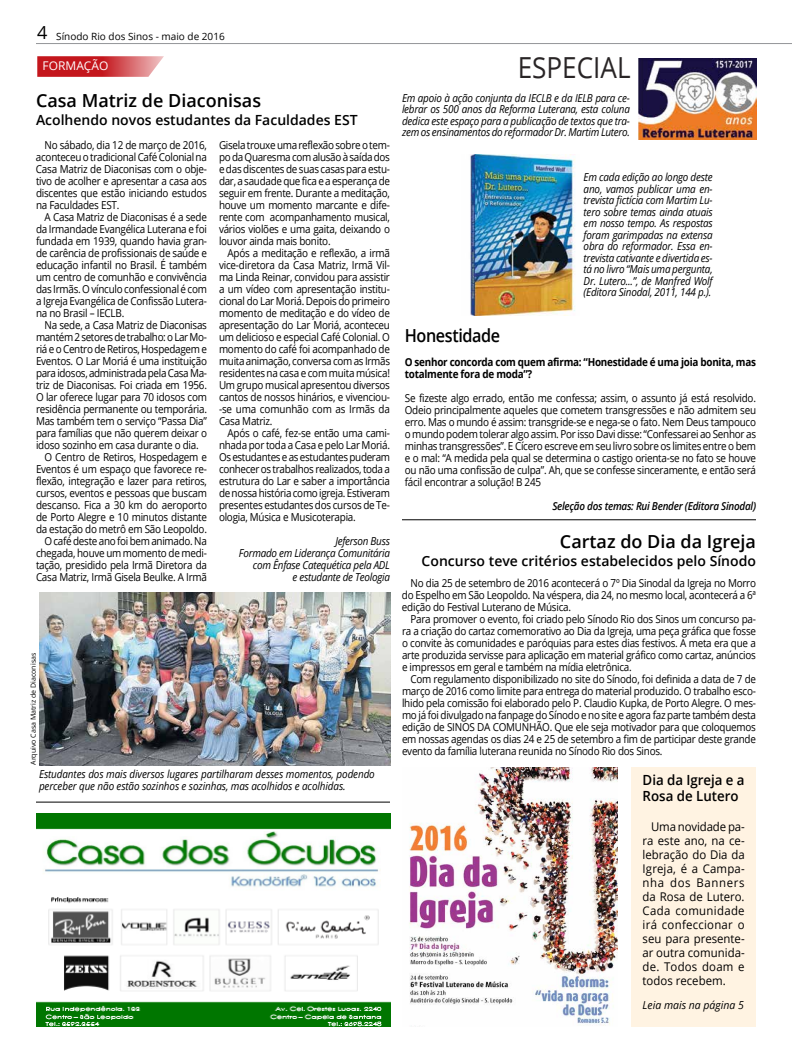
<style>
.page{position:relative;width:792px;height:1063px;background:#fff}
.page>*{position:absolute;margin:0;border:0;box-sizing:border-box;transform-origin:0 0}
.t1{font:29px "Open Sans";color:#292526;scale:.9 1}
.t2{font:600 18px "Open Sans";color:#000}
.t3{font:600 18px "Open Sans";letter-spacing:-.025em;color:#000;scale:.9 1}
.t4{font:600 14px "Open Sans";color:#000}
.t5{font:600 14px/16px "Open Sans";color:#000;scale:.95 1}
.t6{font:12px/14px "Open Sans";color:#000;text-align:justify;scale:.95 1}
.t7{font:12px "Open Sans";color:#fff}
.t8{font:11px/12px "Open Sans";letter-spacing:-.025em;color:#000;text-align:justify;scale:.9 1}
.t9{font:italic 11px/11.5px "Open Sans";letter-spacing:-.02em;color:#000;text-align:justify;scale:.9 1}
.t10{font:700 11px/12px "Open Sans";letter-spacing:-.025em;color:#000;scale:.9 1}
.t11{font:italic 600 11px "Open Sans";letter-spacing:-.025em;color:#000;scale:.9 1}
.t12{font:italic 11px "Open Sans";color:#000;scale:.95 1}
.t13{font:10px "Open Sans";color:#000}
.t14{font:7px "Open Sans";color:#000}
.s1{font-size:18px}
</style>
<div class="page">
<img style="left:638px;top:58px;width:118px;height:81px">
<hr style="left:36px;top:43px;width:756px;height:1px;background:#939598">
<svg style="left:37px;top:56px;width:127px;height:21px;background:#d0494e"></svg>
<img style="left:470px;top:155px;width:105px;height:160px">
<hr style="left:402px;top:519px;width:354px;height:1px;background:#000">
<img style="left:39px;top:593px;width:352px;height:173px">
<img style="left:409px;top:768px;width:208px;height:259px">
<div style="left:631px;top:768px;width:125px;height:259px;background:#fff3e2"></div>
<hr style="left:36px;top:802px;width:354px;height:1px;background:#000">
<img style="left:36px;top:814px;width:355px;height:213px">
<p class="t13" style="left:37px;top:29px;width:189px"><span class="s1">4</span> Sínodo Rio dos Sinos - maio de 2016</p>
<p class="t7" style="left:43px;top:57px;width:67px">FORMAÇÃO</p>
<h2 class="t2" style="left:36px;top:88px;width:227px">Casa Matriz de Diaconisas</h2>
<p class="t4" style="left:36px;top:111px;width:323px">Acolhendo novos estudantes da Faculdades EST</p>
<p class="t8" style="left:36px;top:138px;width:192px;text-indent:9px">No sábado, dia 12 de março de 2016, aconteceu o tradicional Café Colonial na Casa Matriz de Diaconisas com o obje&shy;tivo de acolher e apresentar a casa aos discentes que estão iniciando estudos na Faculdades EST.</p>
<p class="t8" style="left:36px;top:210px;width:192px;text-indent:9px">A Casa Matriz de Diaconisas é a sede da Irmandade Evangélica Luterana e foi fundada em 1939, quando havia gran&shy;de carência de profissionais de saúde e educação infantil no Brasil. É também um centro de comunhão e convivência das Irmãs. O vínculo confessional é com a Igreja Evangélica de Confissão Lutera&shy;na no Brasil – IECLB.</p>
<p class="t8" style="left:45px;top:318px;width:182px">Na sede, a Casa Matriz de Diaconisas</p>
<p class="t8" style="left:36px;top:330px;width:192px">mantém 2 setores de trabalho: o Lar Mo-</p>
<p class="t8" style="left:36px;top:342px;width:191px">riá e o Centro de Retiros, Hospedagem e</p>
<p class="t8" style="left:36px;top:354px;width:191px">Eventos. O Lar Moriá é uma instituição</p>
<p class="t8" style="left:36px;top:366px;width:192px">para idosos, administrada pela Casa Ma-</p>
<p class="t8" style="left:36px;top:378px;width:192px">triz de Diaconisas. Foi criada em 1956.</p>
<p class="t8" style="left:36px;top:390px;width:191px">O lar oferece lugar para 70 idosos com</p>
<p class="t8" style="left:36px;top:402px;width:192px">residência permanente ou temporária.</p>
<p class="t8" style="left:36px;top:414px;width:191px">Mas também tem o serviço “Passa Dia”</p>
<p class="t8" style="left:36px;top:426px;width:192px">para famílias que não querem deixar o</p>
<p class="t8" style="left:36px;top:438px;width:182px">idoso sozinho em casa durante o dia.</p>
<p class="t8" style="left:45px;top:450px;width:182px">O Centro de Retiros, Hospedagem e</p>
<p class="t8" style="left:36px;top:462px;width:192px">Eventos é um espaço que favorece re-</p>
<p class="t8" style="left:36px;top:474px;width:192px">flexão, integração e lazer para retiros,</p>
<p class="t8" style="left:36px;top:486px;width:191px">cursos, eventos e pessoas que buscam</p>
<p class="t8" style="left:36px;top:498px;width:192px">descanso. Fica a 30 km do aeroporto</p>
<p class="t8" style="left:36px;top:510px;width:192px">de Porto Alegre e 10 minutos distante</p>
<p class="t8" style="left:36px;top:522px;width:191px">da estação do metrô em São Leopoldo.</p>
<p class="t8" style="left:45px;top:534px;width:182px">O café deste ano foi bem animado. Na</p>
<p class="t8" style="left:36px;top:546px;width:192px">chegada, houve um momento de medi-</p>
<p class="t8" style="left:36px;top:558px;width:191px">tação, presidido pela Irmã Diretora da</p>
<p class="t8" style="left:36px;top:570px;width:192px">Casa Matriz, Irmã Gisela Beulke. A Irmã</p>
<p class="t8" style="left:219px;top:138px;width:192px">Gisela trouxe uma reflexão sobre o tem&shy;po da Quaresma com alusão à saída dos e das discentes de suas casas para estu&shy;dar, a saudade que fica e a esperança de seguir em frente. Durante a meditação, houve um momento marcante e dife&shy;rente com acompanhamento musical, vários violões e uma gaita, deixando o louvor ainda mais bonito.</p>
<p class="t8" style="left:219px;top:246px;width:192px;text-indent:9px">Após a meditação e reflexão, a irmã vice-diretora da Casa Matriz, Irmã Vil&shy;ma Linda Reinar, convidou para assistir a um vídeo com apresentação institu&shy;cional do Lar Moriá. Depois do primeiro momento de meditação e do vídeo de apresentação do Lar Moriá, aconteceu um delicioso e especial Café Colonial. O momento do café foi acompanhado de muita animação, conversa com as Irmãs residentes na casa e com muita música!<br>Um grupo musical apresentou diversos cantos de nossos hinários, e vivenciou--se uma comunhão com as Irmãs da Casa Matriz.</p>
<p class="t8" style="left:219px;top:426px;width:192px;text-indent:9px">Após o café, fez-se então uma cami&shy;nhada por toda a Casa e pelo Lar Moriá.<br>Os estudantes e as estudantes puderam conhecer os trabalhos realizados, toda a estrutura do Lar e saber a importância de nossa história como igreja. Estiveram presentes estudantes dos cursos de Te&shy;ologia, Música e Musicoterapia.</p>
<p class="t9" style="left:239px;top:534px;width:169px;line-height:12px;text-align:right">Jeferson Buss<br>Formado em Liderança Comunitária com Ênfase Catequética pela ADL<br>e estudante de Teologia</p>
<p class="t14" style="left:28px;top:765px;width:113px;rotate:-90deg">Arquivo Casa Matriz de Diaconisas</p>
<p class="t9" style="left:39px;top:768px;width:375px;line-height:12px">Estudantes dos mais diversos lugares partilharam desses momentos, podendo perceber que não estão sozinhos e sozinhas, mas acolhidos e acolhidas.</p>
<h1 class="t1" style="left:518px;top:48px;width:127px">ESPECIAL</h1>
<p class="t9" style="left:402px;top:92px;width:255px">Em apoio à ação conjunta da IECLB e da IELB para ce&shy;lebrar os 500 anos da Reforma Luterana, esta coluna dedica este espaço para a publicação de textos que tra&shy;zem os ensinamentos do reformador Dr. Martim Lutero.</p>
<p class="t9" style="left:584px;top:171px;width:145px">Em cada edição ao longo deste ano, vamos publicar uma en&shy;trevista fictícia com Martim Lu&shy;tero sobre temas ainda atuais em nosso tempo. As respostas foram garimpadas na extensa obra do reformador. Essa en&shy;trevista cativante e divertida es&shy;tá no livro “Mais uma pergunta, Dr. Lutero...”, de Manfred Wolf (Editora Sinodal, 2011, 144 p.).</p>
<h2 class="t3" style="left:405px;top:323px;width:107px">Honestidade</h2>
<p class="t10" style="left:405px;top:356px;width:392px">O senhor concorda com quem afirma: “Honestidade é uma joia bonita, mas totalmente fora de moda”?</p>
<p class="t8" style="left:405px;top:392px;width:392px">Se fizeste algo errado, então me confessa; assim, o assunto já está resolvido.<br>Odeio principalmente aqueles que cometem transgressões e não admitem seu erro. Mas o mundo é assim: transgride-se e nega-se o fato. Nem Deus tampouco o mundo podem tolerar algo assim. Por isso Davi disse: “Confessarei ao Senhor as minhas transgressões”. E Cícero escreve em seu livro sobre os limites entre o bem e o mal: “A medida pela qual se determina o castigo orienta-se no fato se houve ou não uma confissão de culpa”. Ah, que se confesse sinceramente, e então será fácil encontrar a solução! B 245</p>
<p class="t11" style="left:552px;top:499px;width:228px">Seleção dos temas: Rui Bender (Editora Sinodal)</p>
<h2 class="t2" style="left:560px;top:529px;width:198px">Cartaz do Dia da Igreja</h2>
<p class="t4" style="left:422px;top:552px;width:336px">Concurso teve critérios estabelecidos pelo Sínodo</p>
<p class="t8" style="left:402px;top:577px;width:395px;text-indent:9px">No dia 25 de setembro de 2016 acontecerá o 7º Dia Sinodal da Igreja no Morro do Espelho em São Leopoldo. Na véspera, dia 24, no mesmo local, acontecerá a 6ª edição do Festival Luterano de Música.</p>
<p class="t8" style="left:402px;top:613px;width:395px;text-indent:9px">Para promover o evento, foi criado pelo Sínodo Rio dos Sinos um concurso pa&shy;ra a criação do cartaz comemorativo ao Dia da Igreja, uma peça gráfica que fosse o convite às comunidades e paróquias para estes dias festivos. A meta era que a arte produzida servisse para aplicação em material gráfico como cartaz, anúncios e impressos em geral e também na mídia eletrônica.</p>
<p class="t8" style="left:402px;top:673px;width:395px;text-indent:9px">Com regulamento disponibilizado no site do Sínodo, foi definida a data de 7 de março de 2016 como limite para entrega do material produzido. O trabalho esco&shy;lhido pela comissão foi elaborado pelo P. Claudio Kupka, de Porto Alegre. O mes&shy;mo já foi divulgado na fanpage do Sínodo e no site e agora faz parte também desta edição de SINOS DA COMUNHÃO. Que ele seja motivador para que coloquemos em nossas agendas os dias 24 e 25 de setembro a fim de participar deste grande evento da família luterana reunida no Sínodo Rio dos Sinos.</p>
<p class="t5" style="left:643px;top:771px;width:109px">Dia da Igreja e a<br>Rosa de Lutero</p>
<p class="t6" style="left:643px;top:819px;width:109px;text-indent:9px">Uma novidade pa&shy;ra este ano, na ce&shy;lebração do Dia da Igreja, é a Campa&shy;nha dos Banners da Rosa de Lutero.<br>Cada comunidade irá confeccionar o seu para presente&shy;ar outra comunida&shy;de. Todos doam e todos recebem.</p>
<p class="t12" style="left:643px;top:997px;width:108px">Leia mais na página 5</p>
</div>
